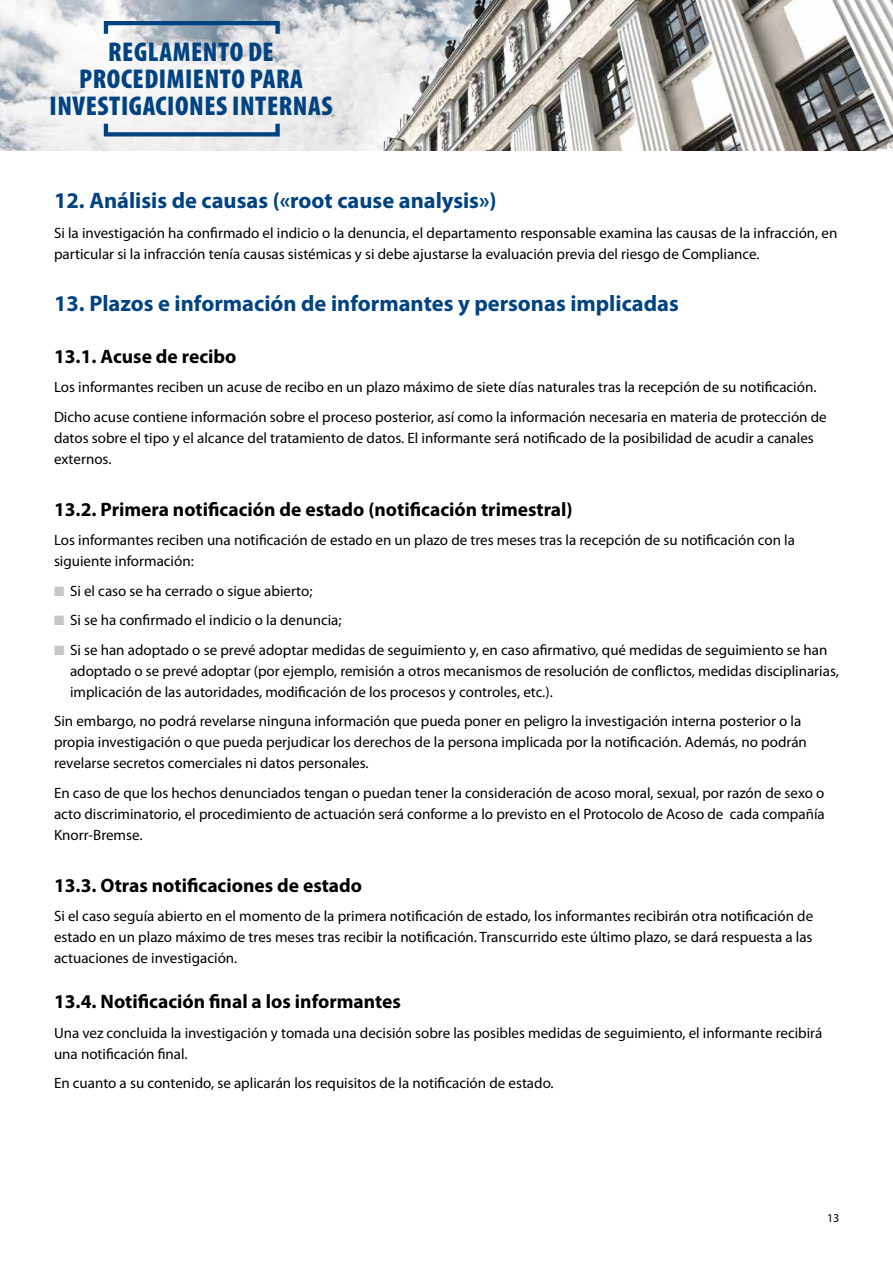
<style>
.page{position:relative;width:893px;height:1263px;background:#fff}
.page>*{position:absolute;margin:0;border:0;box-sizing:border-box;transform-origin:0 0}
.t1{font:900 condensed 27.3px/27.3px "Myriad Pro";letter-spacing:.02em;color:#004380;text-align:center}
.t2{font:700 22.5px "Myriad Pro";color:#004380}
.t3{font:700 19.5px "Myriad Pro";color:#000}
.t4{font:15px/21px "Myriad Pro";color:#000}
.t5{font:12px "Myriad Pro";color:#000}
.s1{color:#c6c6c6}
</style>
<div class="page">
<img style="left:0;top:0;width:893px;height:151px">
<div style="left:104px;top:21px;width:176px;height:15px;border:4px solid #004380"></div>
<div style="left:104px;top:122px;width:176px;height:14px;border:4px solid #004380"></div>
<h1 class="t1" style="left:50px;top:38px;width:285px">REGLAMENTO DE<br>PROCEDIMIENTO PARA<br>INVESTIGACIONES INTERNAS</h1>
<h2 class="t2" style="left:54px;top:188px;width:444px">12. Análisis de causas («root cause analysis»)</h2>
<p class="t4" style="left:54px;top:222px;width:785px">Si la investigación ha confirmado el indicio o la denuncia, el departamento responsable examina las causas de la infracción, en particular si la infracción tenía causas sistémicas y si debe ajustarse la evaluación previa del riesgo de Compliance.</p>
<h2 class="t2" style="left:54px;top:291px;width:626px">13. Plazos e información de informantes y personas implicadas</h2>
<h3 class="t3" style="left:54px;top:345px;width:184px">13.1. Acuse de recibo</h3>
<p class="t4" style="left:54px;top:373px;width:774px;line-height:29.5px">Los informantes reciben un acuse de recibo en un plazo máximo de siete días naturales tras la recepción de su notificación.<br>Dicho acuse contiene información sobre el proceso posterior, así como la información necesaria en materia de protección de</p>
<p class="t4" style="left:54px;top:428px;width:761px">datos sobre el tipo y el alcance del tratamiento de datos. El informante será notificado de la posibilidad de acudir a canales externos.</p>
<h3 class="t3" style="left:54px;top:498px;width:520px">13.2. Primera notificación de estado (notificación trimestral)</h3>
<p class="t4" style="left:54px;top:530px;width:742px">Los informantes reciben una notificación de estado en un plazo de tres meses tras la recepción de su notificación con la siguiente información:</p>
<p class="t4" style="left:54px;top:581px;width:260px"><span class="s1">■</span> Si el caso se ha cerrado o sigue abierto;</p>
<p class="t4" style="left:54px;top:610px;width:289px"><span class="s1">■</span> Si se ha confirmado el indicio o la denuncia;</p>
<p class="t4" style="left:70px;top:640px;width:770px;text-indent:-16px"><span class="s1">■</span> Si se han adoptado o se prevé adoptar medidas de seguimiento y, en caso afirmativo, qué medidas de seguimiento se han adoptado o se prevé adoptar (por ejemplo, remisión a otros mecanismos de resolución de conflictos, medidas disciplinarias, implicación de las autoridades, modificación de los procesos y controles, etc.).</p>
<p class="t4" style="left:54px;top:711px;width:754px">Sin embargo, no podrá revelarse ninguna información que pueda poner en peligro la investigación interna posterior o la propia investigación o que pueda perjudicar los derechos de la persona implicada por la notificación. Además, no podrán revelarse secretos comerciales ni datos personales.</p>
<p class="t4" style="left:54px;top:783px;width:772px;text-align:justify">En caso de que los hechos denunciados tengan o puedan tener la consideración de acoso moral, sexual, por razón de sexo o acto discriminatorio, el procedimiento de actuación será conforme a lo previsto en el Protocolo de Acoso de cada compañía Knorr-Bremse.</p>
<h3 class="t3" style="left:54px;top:874px;width:310px">13.3. Otras notificaciones de estado</h3>
<p class="t4" style="left:54px;top:906px;width:761px;text-align:justify">Si el caso seguía abierto en el momento de la primera notificación de estado, los informantes recibirán otra notificación de estado en un plazo máximo de tres meses tras recibir la notificación. Transcurrido este último plazo, se dará respuesta a las actuaciones de investigación.</p>
<h3 class="t3" style="left:54px;top:991px;width:348px">13.4. Notificación final a los informantes</h3>
<p class="t4" style="left:54px;top:1023px;width:770px">Una vez concluida la investigación y tomada una decisión sobre las posibles medidas de seguimiento, el informante recibirá una notificación final.</p>
<p class="t4" style="left:54px;top:1073px;width:501px">En cuanto a su contenido, se aplicarán los requisitos de la notificación de estado.</p>
<p class="t5" style="left:827px;top:1211px;width:14px">13</p>
</div>
